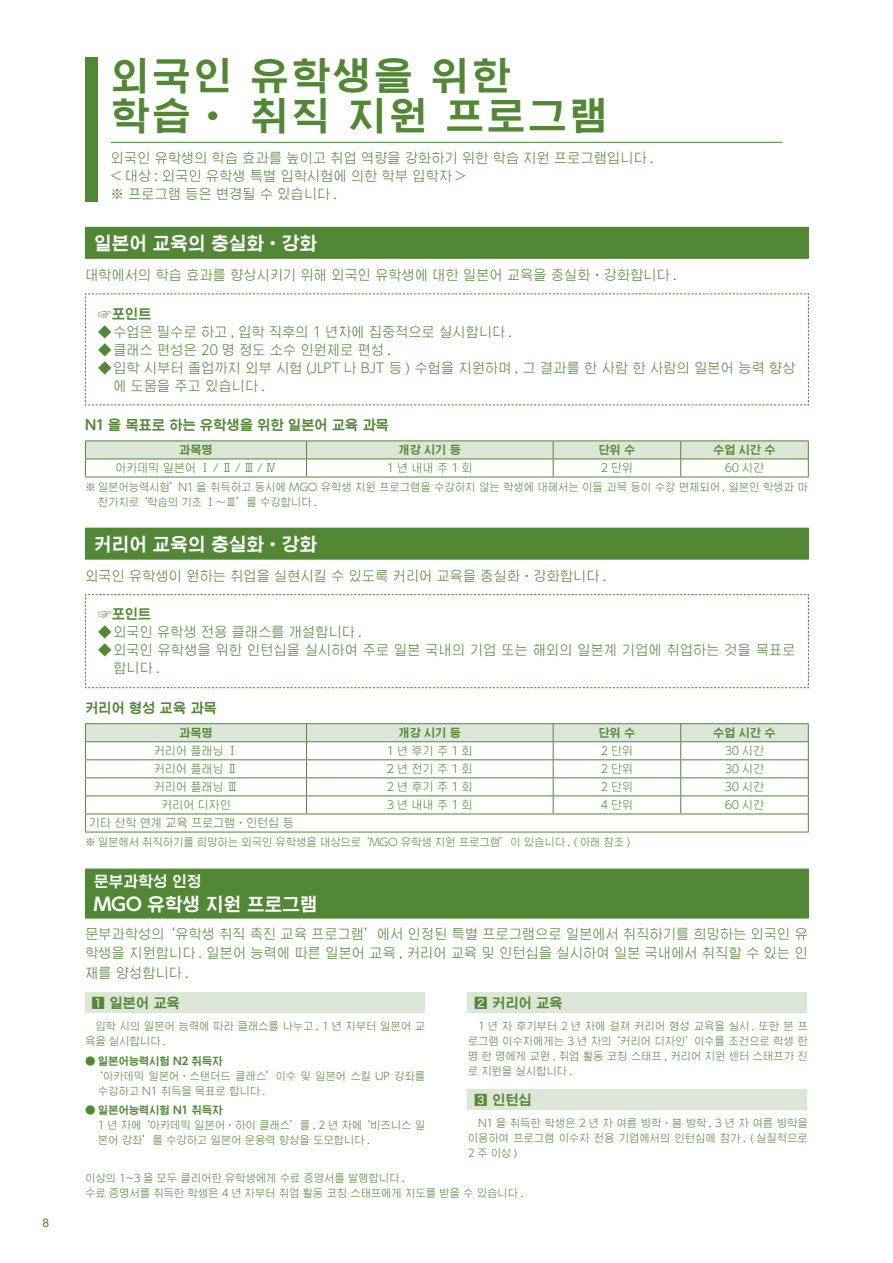
<style>
.page{position:relative;width:893px;height:1263px;background:#fff}
.page>*{position:absolute;margin:0;border:0;box-sizing:border-box;transform-origin:0 0}
.t1{font:37.5px/40.5px "UD Shin Go Hang Koc De B";letter-spacing:.05em;color:#528736;scale:1.05 1}
.t2{font:18px "UD Shin Go Hang Koc De B";letter-spacing:-.02em;color:#fff}
.t3{font:15px "UD Shin Go Hang Koc De B";letter-spacing:-.02em;color:#fff}
.t4{font:300 13.5px/18px "UD Shin Go Hang Koc";letter-spacing:-.02em;color:#528736}
.t5{font:13.5px "UD Shin Go Hang Koc De B";letter-spacing:-.02em;color:#528736}
.t6{font:12px "Helvetica Neue";color:#528736}
.t7{font:300 11.25px "UD Shin Go Hang Koc";letter-spacing:-.02em;color:#528736}
.t8{font:11.25px "UD Shin Go Hang Koc De B";letter-spacing:-.02em;color:#528736}
.t9{font:300 10.5px/15px "UD Shin Go Hang Koc";letter-spacing:-.02em;color:#528736}
.t10{font:10.5px "UD Shin Go Hang Koc De B";letter-spacing:-.02em;color:#528736}
.s1{font-family:"Koz Go Pro";font-weight:500}
.s2{font-family:"Hira Kaku Pro W6"}
.s3{font-family:"UD Shin Go Hang Koc";font-weight:300}
</style>
<div class="page">
<div style="left:85px;top:228px;width:724px;height:30px;background:#528736"></div>
<hr style="left:85px;top:227px;width:724px;height:1px;background:#528736">
<hr style="left:85px;top:258px;width:724px;height:1px;background:#528736">
<svg style="left:85px;top:293px;width:724px;height:113px"></svg>
<hr style="left:85px;top:440px;width:222px;height:1px;background:#528736">
<hr style="left:307px;top:440px;width:246px;height:1px;background:#528736">
<hr style="left:553px;top:440px;width:128px;height:1px;background:#528736">
<hr style="left:681px;top:440px;width:128px;height:1px;background:#528736">
<svg style="left:85px;top:441px;width:724px;height:36px"></svg>
<hr style="left:85px;top:477px;width:222px;height:1px;background:#528736">
<hr style="left:307px;top:477px;width:246px;height:1px;background:#528736">
<hr style="left:553px;top:477px;width:128px;height:1px;background:#528736">
<hr style="left:681px;top:477px;width:128px;height:1px;background:#528736">
<div style="left:85px;top:528px;width:724px;height:31px;background:#528736"></div>
<hr style="left:85px;top:559px;width:724px;height:1px;background:#528736">
<svg style="left:85px;top:594px;width:724px;height:94px"></svg>
<hr style="left:85px;top:723px;width:222px;height:1px;background:#528736">
<hr style="left:307px;top:723px;width:246px;height:1px;background:#528736">
<hr style="left:553px;top:723px;width:128px;height:1px;background:#528736">
<hr style="left:681px;top:723px;width:128px;height:1px;background:#528736">
<svg style="left:85px;top:724px;width:724px;height:108px"></svg>
<hr style="left:307px;top:814px;width:246px;height:1px;background:#528736">
<hr style="left:553px;top:814px;width:128px;height:1px;background:#528736">
<hr style="left:681px;top:814px;width:128px;height:1px;background:#528736">
<hr style="left:85px;top:832px;width:222px;height:1px;background:#528736">
<hr style="left:307px;top:832px;width:246px;height:1px;background:#528736">
<hr style="left:553px;top:832px;width:128px;height:1px;background:#528736">
<hr style="left:681px;top:832px;width:128px;height:1px;background:#528736">
<hr style="left:111px;top:142px;width:671px;height:1px;background:#528736">
<div style="left:85px;top:57px;width:13px;height:144px;background:#528736"></div>
<div style="left:85px;top:869px;width:724px;height:49px;background:#528736"></div>
<hr style="left:85px;top:868px;width:724px;height:2px;background:#528736">
<hr style="left:85px;top:918px;width:724px;height:1px;background:#528736">
<div style="left:85px;top:992px;width:339px;height:20px;background:#dce7d7"></div>
<div style="left:468px;top:992px;width:339px;height:20px;background:#dce7d7"></div>
<div style="left:468px;top:1089px;width:339px;height:20px;background:#dce7d7"></div>
<p class="t6" style="left:43px;top:1214px;width:8px">8</p>
<h1 class="t1" style="left:111px;top:54px;width:476px">외국인 유학생을 위한<br>학습ㆍ 취직 지원 프로그램</h1>
<p class="t4" style="left:111px;top:149px;width:544px">외국인 유학생의 학습 효과를 높이고 취업 역량을 강화하기 위한 학습 지원 프로그램입니다 . &lt; 대상 : 외국인 유학생 특별 입학시험에 의한 학부 입학자 &gt;<br>※ 프로그램 등은 변경될 수 있습니다 .</p>
<h2 class="t2" style="left:94px;top:230px;width:225px">일본어 교육의 충실화ㆍ강화</h2>
<p class="t4" style="left:85px;top:266px;width:593px">대학에서의 학습 효과를 향상시키기 위해 외국인 유학생에 대한 일본어 교육을 충실화ㆍ강화합니다 .</p>
<p class="t5" style="left:98px;top:304px;width:55px"><span class="s1">☞</span>포인트</p>
<p class="t4" style="left:98px;top:322px;width:415px">◆수업은 필수로 하고 , 입학 직후의 1 년차에 집중적으로 실시합니다 .</p>
<p class="t4" style="left:98px;top:340px;width:294px">◆클래스 편성은 20 명 정도 소수 인원제로 편성 .</p>
<p class="t4" style="left:113px;top:358px;width:684px;text-indent:-15px">◆입학 시부터 졸업까지 외부 시험 (JLPT 나 BJT 등 ) 수험을 지원하며 , 그 결과를 한 사람 한 사람의 일본어 능력 향상 에 도움을 주고 있습니다 .</p>
<p class="t5" style="left:85px;top:416px;width:306px">N1 을 목표로 하는 유학생을 위한 일본어 교육 과목</p>
<p class="t8" style="left:179px;top:442px;width:35px">과목명</p>
<p class="t8" style="left:399px;top:442px;width:64px">개강 시기 등</p>
<p class="t8" style="left:598px;top:442px;width:38px">단위 수</p>
<p class="t8" style="left:713px;top:442px;width:64px">수업 시간 수</p>
<p class="t7" style="left:115px;top:460px;width:163px">아카데믹 일본어 Ⅰ/Ⅱ/Ⅲ/Ⅳ</p>
<p class="t7" style="left:387px;top:460px;width:87px">1년 내내 주 1회</p>
<p class="t7" style="left:601px;top:460px;width:34px">2 단위</p>
<p class="t7" style="left:725px;top:460px;width:41px">60 시간</p>
<p class="t9" style="left:98px;top:479px;width:712px;text-indent:-13px">※ 일본어능력시험’N1 을 취득하고 동시에 MGO 유학생 지원 프로그램을 수강하지 않는 학생에 대해서는 이들 과목 등이 수강 면제되어 , 일본인 학생과 마 찬가지로 ‘학습의 기초 Ⅰ〜Ⅲ’를 수강합니다 .</p>
<h2 class="t2" style="left:94px;top:531px;width:225px">커리어 교육의 충실화ㆍ강화</h2>
<p class="t4" style="left:85px;top:567px;width:523px">외국인 유학생이 원하는 취업을 실현시킬 수 있도록 커리어 교육을 충실화ㆍ강화합니다 .</p>
<p class="t5" style="left:98px;top:605px;width:55px"><span class="s1">☞</span>포인트</p>
<p class="t4" style="left:98px;top:623px;width:265px">◆외국인 유학생 전용 클래스를 개설합니다 .</p>
<p class="t4" style="left:113px;top:641px;width:684px;text-indent:-15px">◆외국인 유학생을 위한 인턴십을 실시하여 주로 일본 국내의 기업 또는 해외의 일본계 기업에 취업하는 것을 목표로 합니다 .</p>
<p class="t5" style="left:85px;top:698px;width:134px">커리어 형성 교육 과목</p>
<p class="t8" style="left:179px;top:725px;width:35px">과목명</p>
<p class="t8" style="left:399px;top:725px;width:64px">개강 시기 등</p>
<p class="t8" style="left:598px;top:725px;width:38px">단위 수</p>
<p class="t8" style="left:713px;top:725px;width:64px">수업 시간 수</p>
<p class="t7" style="left:154px;top:743px;width:86px">커리어 플래닝 Ⅰ</p>
<p class="t7" style="left:387px;top:743px;width:87px">1년 후기 주 1회</p>
<p class="t7" style="left:601px;top:743px;width:34px">2 단위</p>
<p class="t7" style="left:725px;top:743px;width:41px">30 시간</p>
<p class="t7" style="left:154px;top:761px;width:86px">커리어 플래닝 Ⅱ</p>
<p class="t7" style="left:387px;top:761px;width:87px">2년 전기 주 1회</p>
<p class="t7" style="left:601px;top:761px;width:34px">2 단위</p>
<p class="t7" style="left:725px;top:761px;width:41px">30 시간</p>
<p class="t7" style="left:154px;top:779px;width:86px">커리어 플래닝 Ⅲ</p>
<p class="t7" style="left:387px;top:779px;width:87px">2년 후기 주 1회</p>
<p class="t7" style="left:601px;top:779px;width:34px">2 단위</p>
<p class="t7" style="left:725px;top:779px;width:41px">30 시간</p>
<p class="t7" style="left:161px;top:797px;width:71px">커리어 디자인</p>
<p class="t7" style="left:387px;top:797px;width:87px">3년 내내 주 1회</p>
<p class="t7" style="left:601px;top:797px;width:34px">4 단위</p>
<p class="t7" style="left:725px;top:797px;width:41px">60 시간</p>
<p class="t7" style="left:89px;top:815px;width:207px">기타 산학 연계 교육 프로그램ㆍ인턴십 등</p>
<p class="t9" style="left:85px;top:834px;width:547px">※ 일본에서 취직하기를 희망하는 외국인 유학생을 대상으로 ‘MGO 유학생 지원 프로그램’이 있습니다 . ( 아래 참조 )</p>
<h3 class="t3" style="left:94px;top:871px;width:109px">문부과학성 인정</h3>
<h2 class="t2" style="left:94px;top:891px;width:225px">MGO 유학생 지원 프로그램</h2>
<p class="t4" style="left:85px;top:924px;width:724px;line-height:19.5px;text-align:justify">문부과학성의 ‘유학생 취직 촉진 교육 프로그램’에서 인정된 특별 프로그램으로 일본에서 취직하기를 희망하는 외국인 유 학생을 지원합니다 . 일본어 능력에 따른 일본어 교육 , 커리어 교육 및 인턴십을 실시하여 일본 국내에서 취직할 수 있는 인 재를 양성합니다 .</p>
<p class="t5" style="left:91px;top:993px;width:90px"><span class="s2">1</span> 일본어 교육</p>
<p class="t9" style="left:85px;top:1019px;width:342px">　입학 시의 일본어 능력에 따라 클래스를 나누고 , 1 년 차부터 일본어 교 육을 실시합니다 .</p>
<p class="t10" style="left:85px;top:1053px;width:139px"><span class="s3">●</span> 일본어능력시험 N2 취득자</p>
<p class="t9" style="left:98px;top:1068px;width:329px;text-indent:-5px">‘아카데믹 일본어ㆍ스탠더드 클래스’이수 및 일본어 스킬 UP 강좌를 수강하고 N1 취득을 목표로 합니다 .</p>
<p class="t10" style="left:85px;top:1102px;width:139px"><span class="s3">●</span> 일본어능력시험 N1 취득자</p>
<p class="t9" style="left:98px;top:1117px;width:329px">1 년 차에 ‘아카데믹 일본어ㆍ하이 클래스’를 , 2 년 차에 ‘비즈니스 일 본어 강좌’를 수강하고 일본어 운용력 향상을 도모합니다 .</p>
<p class="t5" style="left:474px;top:993px;width:90px"><span class="s2">2</span> 커리어 교육</p>
<p class="t9" style="left:468px;top:1019px;width:342px;text-align:justify">　1 년 차 후기부터 2 년 차에 걸쳐 커리어 형성 교육을 실시 . 또한 본 프 로그램 이수자에게는 3 년 차의 ‘커리어 디자인’이수를 조건으로 학생 한 명 한 명에게 교원 , 취업 활동 코칭 스태프 , 커리어 지원 센터 스태프가 진 로 지원을 실시합니다 .</p>
<p class="t5" style="left:474px;top:1090px;width:59px"><span class="s2">3</span> 인턴십</p>
<p class="t9" style="left:468px;top:1116px;width:342px;text-align:justify">　N1 을 취득한 학생은 2 년 차 여름 방학ㆍ봄 방학 , 3 년 차 여름 방학을 이용하여 프로그램 이수자 전용 기업에서의 인턴십에 참가 . ( 실질적으로 2주 이상)</p>
<p class="t9" style="left:85px;top:1170px;width:440px">이상의 1~3 을 모두 클리어한 유학생에게 수료 증명서를 발행합니다 .<br>수료 증명서를 취득한 학생은 4 년 차부터 취업 활동 코칭 스태프에게 지도를 받을 수 있습니다 .</p>
</div>
